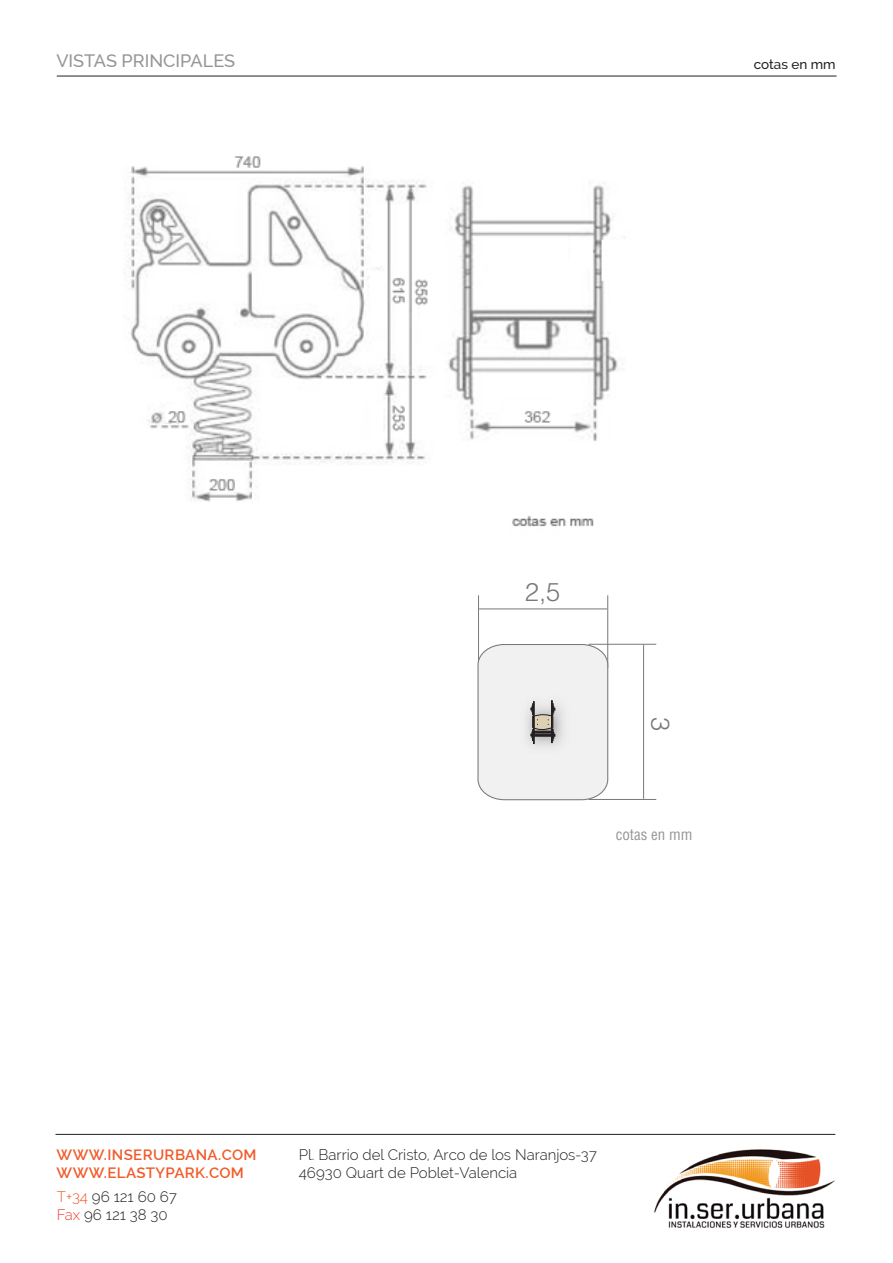
<style>
.page{position:relative;width:893px;height:1263px;background:#fff}
.page>*{position:absolute;margin:0;border:0;box-sizing:border-box;transform-origin:0 0}
.t1{font:300 25.5px "Helvetica LT Std";color:#77787b}
.t2{font:500 18px "Raleway";color:#939598}
.t3{font:300 15px/18px "Raleway";color:#231f20}
.t4{font:600 15px/18px "Raleway";letter-spacing:.025em;color:#f15a29}
.t5{font:condensed 15px "Helvetica LT Std";color:#939598}
.t6{font:500 13.5px "Raleway";color:#231f20}
.s1{color:#f15a29}
.s2{color:#ef4136}
</style>
<div class="page">
<hr style="left:57px;top:76px;width:780px;height:1px;background:#231f20">
<hr style="left:56px;top:1134px;width:779px;height:1px;background:#231f20">
<img style="left:654px;top:1149px;width:181px;height:79px">
<hr style="left:479px;top:609px;width:128px;height:1px;background:#77787b">
<hr style="left:478px;top:595px;width:1px;height:73px;background:#77787b">
<hr style="left:607px;top:595px;width:1px;height:73px;background:#77787b">
<hr style="left:643px;top:645px;width:1px;height:153px;background:#77787b">
<hr style="left:588px;top:644px;width:68px;height:1px;background:#77787b">
<hr style="left:588px;top:799px;width:68px;height:1px;background:#77787b">
<svg style="left:477px;top:643px;width:132px;height:158px"></svg>
<img style="left:126px;top:156px;width:499px;height:371px">
<p class="t2" style="left:56px;top:51px;width:180px">VISTAS PRINCIPALES</p>
<p class="t6" style="left:754px;top:57px;width:83px">cotas en mm</p>
<h1 class="t1" style="left:525px;top:576px;width:37px">2,5</h1>
<h1 class="t1" style="left:677px;top:717px;width:16px;rotate:90deg">3</h1>
<p class="t5" style="left:616px;top:825px;width:78px">cotas en mm</p>
<p class="t4" style="left:57px;top:1146px;width:202px">WWW.INSERURBANA.COM<br>WWW.ELASTYPARK.COM</p>
<p class="t3" style="left:57px;top:1187px;width:122px"><span class="s1">T+34</span> 96 121 60 67<br><span class="s2">Fax</span> 96 121 38 30</p>
<p class="t3" style="left:299px;top:1145px;width:299px">Pl. Barrio del Cristo, Arco de los Naranjos-37<br>46930 Quart de Poblet-Valencia</p>
</div>
